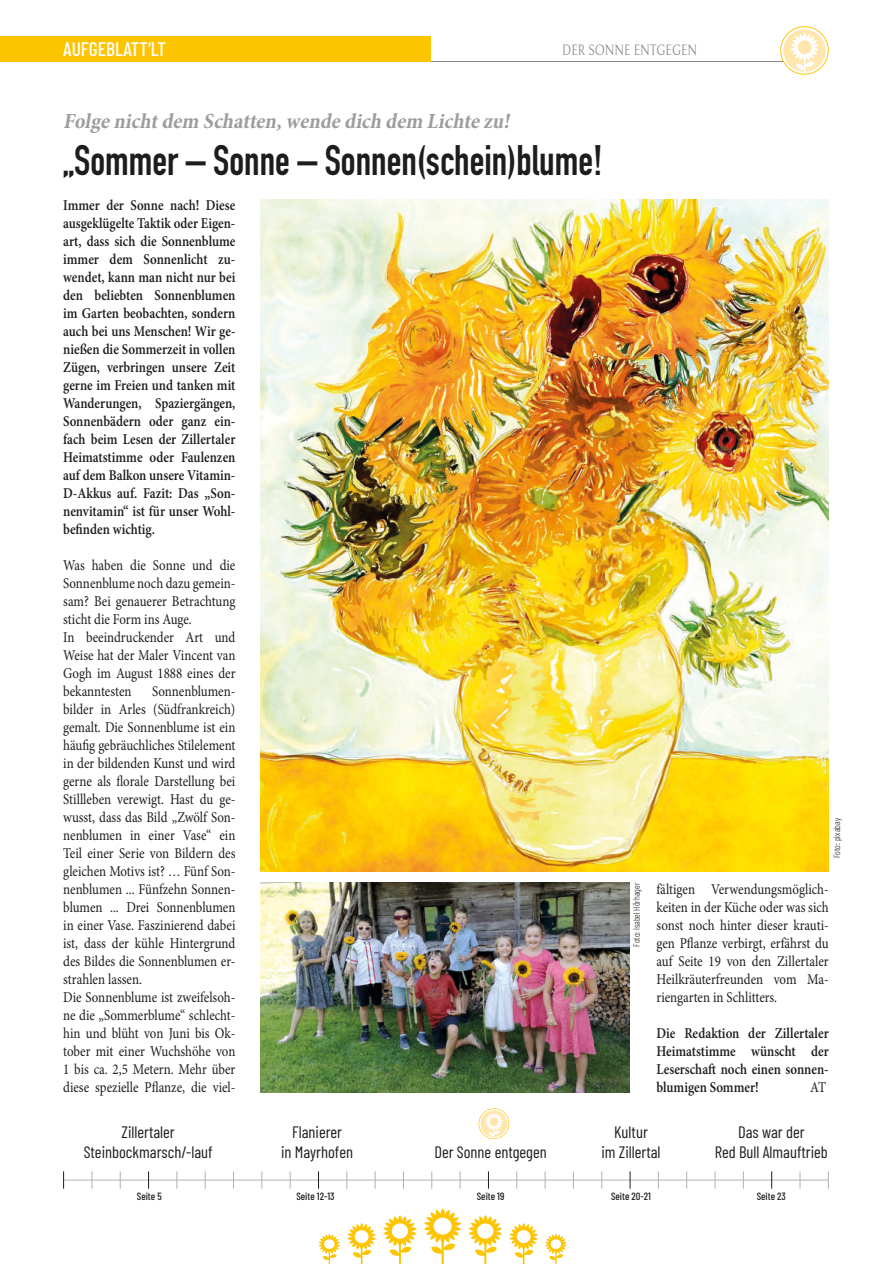
<style>
.page{position:relative;width:893px;height:1264px;background:#fff}
.page>*{position:absolute;margin:0;border:0;box-sizing:border-box;transform-origin:0 0}
.t1{font:42px "DIN Engschrift LT Pro";color:#1d1d1b;scale:.95 1}
.t2{font:italic 700 condensed 21.75px "Minion Pro";color:#9d9d9d}
.t3{font:500 19.5px "Barlow Condensed";color:#fff}
.t4{font:16.5px/19.8px "Barlow Condensed";color:#1d1d1b;text-align:center}
.t5{font:15px/18px "Minion Pro";color:#1d1d1b;scale:.86 1}
.t6{font:600 15px/18px "Minion Pro";color:#1d1d1b;text-align:justify;scale:.86 1}
.t7{font:14.85px "Bellefair";color:#878787;scale:.82 1}
.t8{font:500 10.5px "Barlow Condensed";color:#1d1d1b}
.t9{font:300 9px "Barlow Condensed";color:#1d1d1b}
</style>
<div class="page">
<div style="left:0;top:37px;width:431px;height:25px;background:#fdc400"></div>
<hr style="left:431px;top:62px;width:373px;height:1px;background:#878787">
<img style="left:261px;top:199px;width:568px;height:672px">
<svg style="left:780px;top:26px;width:49px;height:49px"></svg>
<hr style="left:64px;top:1179px;width:765px;height:1px;background:#b2b2b2">
<svg style="left:63px;top:1171px;width:1px;height:17px"></svg>
<svg style="left:92px;top:1171px;width:1px;height:17px"></svg>
<svg style="left:120px;top:1171px;width:1px;height:17px"></svg>
<svg style="left:148px;top:1171px;width:1px;height:17px"></svg>
<svg style="left:176px;top:1171px;width:1px;height:17px"></svg>
<svg style="left:205px;top:1171px;width:1px;height:17px"></svg>
<svg style="left:233px;top:1171px;width:1px;height:17px"></svg>
<svg style="left:261px;top:1171px;width:1px;height:17px"></svg>
<svg style="left:290px;top:1171px;width:1px;height:17px"></svg>
<svg style="left:318px;top:1171px;width:1px;height:17px"></svg>
<svg style="left:346px;top:1171px;width:1px;height:17px"></svg>
<svg style="left:375px;top:1171px;width:1px;height:17px"></svg>
<svg style="left:403px;top:1171px;width:1px;height:17px"></svg>
<svg style="left:431px;top:1171px;width:1px;height:17px"></svg>
<svg style="left:460px;top:1171px;width:1px;height:17px"></svg>
<svg style="left:488px;top:1171px;width:1px;height:17px"></svg>
<svg style="left:516px;top:1171px;width:1px;height:17px"></svg>
<svg style="left:545px;top:1171px;width:1px;height:17px"></svg>
<svg style="left:573px;top:1171px;width:1px;height:17px"></svg>
<svg style="left:601px;top:1171px;width:1px;height:17px"></svg>
<svg style="left:630px;top:1171px;width:1px;height:17px"></svg>
<svg style="left:658px;top:1171px;width:1px;height:17px"></svg>
<svg style="left:686px;top:1171px;width:1px;height:17px"></svg>
<svg style="left:715px;top:1171px;width:1px;height:17px"></svg>
<svg style="left:743px;top:1171px;width:1px;height:17px"></svg>
<svg style="left:771px;top:1171px;width:1px;height:17px"></svg>
<svg style="left:799px;top:1171px;width:1px;height:17px"></svg>
<svg style="left:828px;top:1171px;width:1px;height:17px"></svg>
<img style="left:260px;top:882px;width:370px;height:209px">
<svg style="left:424px;top:1208px;width:37px;height:55px"></svg>
<svg style="left:468px;top:1215px;width:34px;height:48px"></svg>
<svg style="left:383px;top:1215px;width:34px;height:48px"></svg>
<svg style="left:347px;top:1223px;width:29px;height:40px"></svg>
<svg style="left:509px;top:1223px;width:29px;height:40px"></svg>
<svg style="left:318px;top:1234px;width:22px;height:29px"></svg>
<svg style="left:545px;top:1234px;width:22px;height:29px"></svg>
<svg style="left:478px;top:1108px;width:31px;height:30px"></svg>
<h3 class="t3" style="left:63px;top:36px;width:104px">AUFGEBLATT‘LT</h3>
<p class="t7" style="left:562px;top:42px;width:166px">DER SONNE ENTGEGEN</p>
<h2 class="t2" style="left:63px;top:106px;width:453px">Folgenichtdem Schatten,wendedich dem Lichtezu!</h2>
<h1 class="t1" style="left:63px;top:136px;width:569px">„Sommer – Sonne – Sonnen(schein)blume!</h1>
<p class="t6" style="left:63px;top:196px;width:202px">Immer der Sonne nach! Diese ausgeklügelte Taktik oder Eigen&shy;art, dass sich die Sonnenblume immer dem Sonnenlicht zu&shy;wendet, kann man nicht nur bei den beliebten Sonnenblumen im Garten beobachten, sondern auch bei uns Menschen! Wir ge&shy;nießen die Sommerzeit in vollen Zügen, verbringen unsere Zeit gerne im Freien und tanken mit Wanderungen, Spaziergängen, Sonnenbädern oder ganz ein&shy;fach beim Lesen der Zillertaler Heimatstimme oder Faulenzen auf dem Balkon unsere Vitamin-D-Akkus auf. Fazit: Das „Son&shy;nenvitamin“ ist für unser Wohl&shy;befinden wichtig.</p>
<p class="t5" style="left:63px;top:556px;width:202px">Was haben die Sonne und die<br>Sonnenblume noch dazu gemein&shy;sam? Bei genauerer Betrachtung sticht die Form ins Auge.<br>In beeindruckender Art und<br>Weise hat der Maler Vincent van<br>Gogh im August 1888 eines der bekanntesten</p>
<p class="t5" style="left:63px;top:682px;width:202px;text-indent:89px">Sonnenblumen&shy;bilder in Arles (Südfrankreich) gemalt. Die Sonnenblume ist ein häufig gebräuchliches Stilelement in der bildenden Kunst und wird gerne als florale Darstellung bei<br>Stillleben verewigt. Hast du ge&shy;wusst, dass das Bild „Zwölf Son&shy;nenblumen in einer Vase“ ein<br>Teil einer Serie von Bildern des gleichen Motivs ist? … Fünf Son&shy;nenblumen ... Fünfzehn Sonnen&shy;blumen ... Drei Sonnenblumen in einer Vase. Faszinierend dabei ist, dass der kühle Hintergrund des Bildes die Sonnenblumen er&shy;strahlen lassen.<br>Die Sonnenblume ist zweifelsoh&shy;ne die „Sommerblume“ schlecht&shy;hin und blüht von Juni bis Ok&shy;tober mit einer Wuchshöhe von<br>1 bis ca. 2,5 Metern. Mehr über diese spezielle Pflanze, die viel-</p>
<p class="t9" style="left:630px;top:946px;width:65px;rotate:-90deg">Foto: Isabel Hörhager</p>
<p class="t9" style="left:830px;top:857px;width:41px;rotate:-90deg">Foto: pixabay</p>
<p class="t5" style="left:656px;top:880px;width:202px;text-align:justify">fältigen Verwendungsmöglich&shy;keiten in der Küche oder was sich sonst noch hinter dieser krauti&shy;gen Pflanze verbirgt, erfährst du auf Seite 19 von den Zillertaler Heilkräuterfreunden vom Ma&shy;riengarten in Schlitters.</p>
<p class="t6" style="left:656px;top:1024px;width:202px">Die Redaktion der Zillertaler Heimatstimme wünscht der Leserschaft noch einen sonnen&shy;blumigen Sommer!</p>
<p class="t5" style="left:810px;top:1078px;width:20px">AT</p>
<p class="t4" style="left:84px;top:1121px;width:131px">Zillertaler<br>Steinbockmarsch/-lauf</p>
<p class="t4" style="left:281px;top:1121px;width:74px">Flanierer<br>in Mayrhofen</p>
<p class="t4" style="left:434px;top:1140px;width:114px">Der Sonne entgegen</p>
<p class="t4" style="left:601px;top:1121px;width:61px">Kultur<br>im Zillertal</p>
<p class="t8" style="left:137px;top:1188px;width:26px">Seite 5</p>
<p class="t8" style="left:296px;top:1188px;width:40px">Seite 12-13</p>
<p class="t8" style="left:477px;top:1188px;width:29px">Seite 19</p>
<p class="t8" style="left:611px;top:1188px;width:41px">Seite 20-21</p>
<p class="t4" style="left:715px;top:1121px;width:115px">Das war der<br>Red Bull Almauftrieb</p>
<p class="t8" style="left:757px;top:1188px;width:31px">Seite 23</p>
</div>
